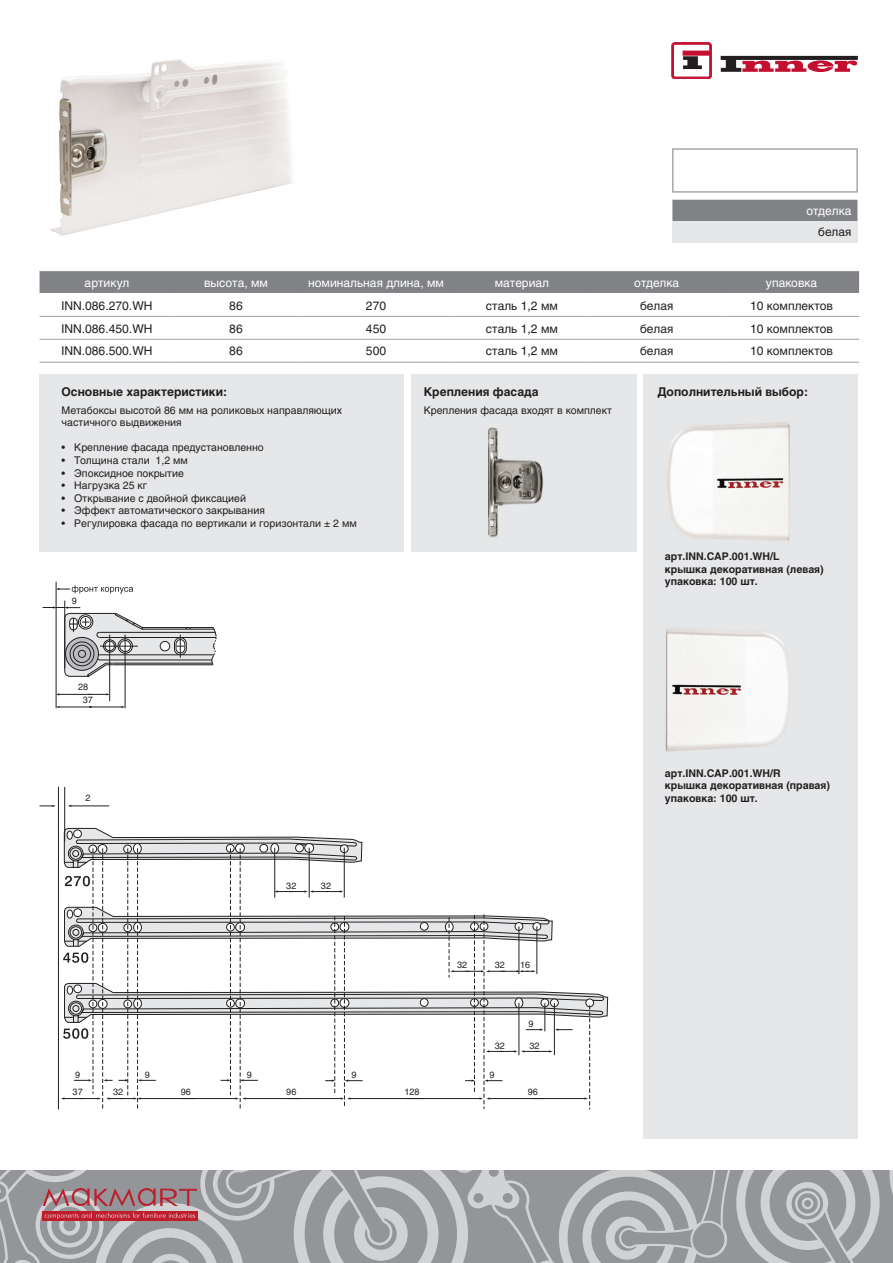
<style>
.page{position:relative;width:893px;height:1263px;background:#fff}
.page>*{position:absolute;margin:0;border:0;box-sizing:border-box;transform-origin:0 0}
.t1{font:12px "Helios";color:#231f20}
.t2{font:12px "Helios";color:#fff}
.t3{font:700 12px "Helios";color:#231f20}
.t4{font:10.5px/12.6px "Helios";color:#231f20}
.t5{font:700 10.5px/12.6px "Helios";color:#231f20}
.t6{font:9px "Helios";color:#231f20}
</style>
<div class="page">
<svg style="left:888px;top:1171px;width:5px;height:92px"></svg>
<svg style="left:0;top:1171px;width:881px;height:92px;background:#a6a3a6"></svg>
<div style="left:40px;top:271px;width:819px;height:22px;background:#808285"></div>
<hr style="left:40px;top:316px;width:134px;height:1px;background:#a8a9ad">
<hr style="left:174px;top:316px;width:124px;height:1px;background:#a8a9ad">
<hr style="left:298px;top:316px;width:156px;height:1px;background:#a8a9ad">
<hr style="left:454px;top:316px;width:135px;height:1px;background:#a8a9ad">
<hr style="left:589px;top:316px;width:135px;height:1px;background:#a8a9ad">
<hr style="left:724px;top:316px;width:135px;height:1px;background:#a8a9ad">
<hr style="left:40px;top:339px;width:134px;height:1px;background:#a8a9ad">
<hr style="left:174px;top:339px;width:124px;height:1px;background:#a8a9ad">
<hr style="left:298px;top:339px;width:156px;height:1px;background:#a8a9ad">
<hr style="left:454px;top:339px;width:135px;height:1px;background:#a8a9ad">
<hr style="left:589px;top:339px;width:135px;height:1px;background:#a8a9ad">
<hr style="left:724px;top:339px;width:135px;height:1px;background:#a8a9ad">
<hr style="left:40px;top:362px;width:134px;height:1px;background:#a8a9ad">
<hr style="left:174px;top:362px;width:124px;height:1px;background:#a8a9ad">
<hr style="left:298px;top:362px;width:156px;height:1px;background:#a8a9ad">
<hr style="left:454px;top:362px;width:135px;height:1px;background:#a8a9ad">
<hr style="left:589px;top:362px;width:135px;height:1px;background:#a8a9ad">
<hr style="left:724px;top:362px;width:135px;height:1px;background:#a8a9ad">
<img style="left:50px;top:59px;width:243px;height:177px">
<div style="left:672px;top:148px;width:186px;height:45px;background:#fff;border:2px solid #a8a9ad"></div>
<div style="left:672px;top:200px;width:185px;height:21px;background:#808285"></div>
<div style="left:672px;top:221px;width:185px;height:22px;background:#e6e7e9"></div>
<div style="left:643px;top:374px;width:214px;height:765px;background:#e6e7e9"></div>
<div style="left:411px;top:374px;width:225px;height:178px;background:#e6e7e9"></div>
<div style="left:40px;top:374px;width:364px;height:178px;background:#e6e7e9"></div>
<img style="left:488px;top:427px;width:55px;height:111px">
<img style="left:666px;top:422px;width:124px;height:119px">
<img style="left:665px;top:628px;width:123px;height:124px">
<hr style="left:58px;top:787px;width:1px;height:322px;background:#231f20">
<hr style="left:64px;top:787px;width:1px;height:54px;background:#231f20">
<hr style="left:71px;top:806px;width:38px;height:1px;background:#231f20">
<svg style="left:40px;top:805px;width:16px;height:2px"></svg>
<svg style="left:61px;top:828px;width:547px;height:281px"></svg>
<hr style="left:65px;top:601px;width:1px;height:67px;background:#231f20">
<hr style="left:56px;top:582px;width:1px;height:126px;background:#231f20">
<hr style="left:125px;top:635px;width:1px;height:73px;background:#231f20">
<hr style="left:59px;top:707px;width:33px;height:1px;background:#231f20">
<hr style="left:89px;top:707px;width:33px;height:1px;background:#231f20">
<hr style="left:59px;top:694px;width:32px;height:1px;background:#231f20">
<hr style="left:109px;top:635px;width:1px;height:66px;background:#231f20">
<svg style="left:89px;top:693px;width:21px;height:2px"></svg>
<svg style="left:43px;top:606px;width:174px;height:71px"></svg>
<svg style="left:66px;top:637px;width:32px;height:33px"></svg>
<div style="left:65px;top:637px;width:34px;height:34px;border:1px solid #231f20;border-radius:50%"></div>
<svg style="left:70px;top:642px;width:24px;height:24px"></svg>
<div style="left:70px;top:642px;width:24px;height:24px;border:1px solid #231f20;border-radius:50%"></div>
<svg style="left:73px;top:645px;width:18px;height:17px"></svg>
<div style="left:73px;top:645px;width:18px;height:18px;border:1px solid #231f20;border-radius:50%"></div>
<div style="left:78px;top:650px;width:8px;height:7px;background:#bcbdc0;border-radius:50%"></div>
<div style="left:78px;top:650px;width:8px;height:8px;border:1px solid #231f20;border-radius:50%"></div>
<svg style="left:56px;top:585px;width:77px;height:9px"></svg>
<svg style="left:672px;top:43px;width:39px;height:36px"></svg>
<svg style="left:721px;top:56px;width:137px;height:16px"></svg>
<p class="t2" style="left:806px;top:204px;width:47px">отделка</p>
<p class="t1" style="left:818px;top:225px;width:35px">белая</p>
<p class="t2" style="left:85px;top:275px;width:46px">артикул</p>
<p class="t2" style="left:204px;top:275px;width:65px">высота, мм</p>
<p class="t2" style="left:308px;top:275px;width:137px">номинальная длина, мм</p>
<p class="t2" style="left:495px;top:275px;width:56px">материал</p>
<p class="t2" style="left:634px;top:275px;width:47px">отделка</p>
<p class="t2" style="left:766px;top:275px;width:53px">упаковка</p>
<p class="t1" style="left:61px;top:298px;width:92px">INN.086.270.WH</p>
<p class="t1" style="left:229px;top:298px;width:15px">86</p>
<p class="t1" style="left:366px;top:298px;width:22px">270</p>
<p class="t1" style="left:486px;top:298px;width:74px">сталь 1,2 мм</p>
<p class="t1" style="left:640px;top:298px;width:35px">белая</p>
<p class="t1" style="left:750px;top:298px;width:85px">10 комплектов</p>
<p class="t1" style="left:61px;top:321px;width:92px">INN.086.450.WH</p>
<p class="t1" style="left:229px;top:321px;width:15px">86</p>
<p class="t1" style="left:366px;top:321px;width:22px">450</p>
<p class="t1" style="left:486px;top:321px;width:74px">сталь 1,2 мм</p>
<p class="t1" style="left:640px;top:321px;width:35px">белая</p>
<p class="t1" style="left:750px;top:321px;width:85px">10 комплектов</p>
<p class="t1" style="left:61px;top:344px;width:92px">INN.086.500.WH</p>
<p class="t1" style="left:229px;top:344px;width:15px">86</p>
<p class="t1" style="left:366px;top:344px;width:22px">500</p>
<p class="t1" style="left:486px;top:344px;width:74px">сталь 1,2 мм</p>
<p class="t1" style="left:640px;top:344px;width:35px">белая</p>
<p class="t1" style="left:750px;top:344px;width:85px">10 комплектов</p>
<p class="t3" style="left:62px;top:385px;width:167px">Основные характеристики:</p>
<p class="t3" style="left:424px;top:385px;width:116px">Крепления фасада</p>
<p class="t4" style="left:424px;top:403px;width:190px">Крепления фасада входят в комплект</p>
<p class="t4" style="left:62px;top:403px;width:282px">Метабоксы высотой 86 мм на роликовых направляющих частичного выдвижения</p>
<p class="t4" style="left:62px;top:441px;width:204px">• Крепление фасада предустановленно</p>
<p class="t4" style="left:62px;top:454px;width:128px">• Толщина стали 1,2 мм</p>
<p class="t4" style="left:62px;top:466px;width:124px">• Эпоксидное покрытие</p>
<p class="t4" style="left:62px;top:479px;width:87px">• Нагрузка 25 кг</p>
<p class="t4" style="left:62px;top:492px;width:186px">• Открывание с двойной фиксацией</p>
<p class="t4" style="left:62px;top:504px;width:205px">• Эффект автоматического закрывания</p>
<p class="t4" style="left:62px;top:517px;width:297px">• Регулировка фасада по вертикали и горизонтали ± 2 мм</p>
<p class="t6" style="left:72px;top:596px;width:7px">9</p>
<p class="t6" style="left:78px;top:682px;width:12px">28</p>
<p class="t6" style="left:83px;top:695px;width:12px">37</p>
<p class="t6" style="left:85px;top:793px;width:7px">2</p>
<p class="t6" style="left:286px;top:880px;width:12px">32</p>
<p class="t6" style="left:321px;top:880px;width:12px">32</p>
<p class="t6" style="left:457px;top:959px;width:12px">32</p>
<p class="t6" style="left:495px;top:959px;width:12px">32</p>
<p class="t6" style="left:520px;top:959px;width:12px">16</p>
<p class="t6" style="left:528px;top:1018px;width:7px">9</p>
<p class="t6" style="left:495px;top:1040px;width:12px">32</p>
<p class="t6" style="left:529px;top:1040px;width:12px">32</p>
<p class="t6" style="left:75px;top:1069px;width:7px">9</p>
<p class="t6" style="left:145px;top:1069px;width:7px">9</p>
<p class="t6" style="left:247px;top:1069px;width:7px">9</p>
<p class="t6" style="left:352px;top:1069px;width:7px">9</p>
<p class="t6" style="left:489px;top:1069px;width:7px">9</p>
<p class="t6" style="left:73px;top:1087px;width:12px">37</p>
<p class="t6" style="left:113px;top:1087px;width:12px">32</p>
<p class="t6" style="left:181px;top:1087px;width:12px">96</p>
<p class="t6" style="left:286px;top:1087px;width:12px">96</p>
<p class="t6" style="left:405px;top:1087px;width:17px">128</p>
<p class="t6" style="left:528px;top:1087px;width:12px">96</p>
<p class="t3" style="left:657px;top:385px;width:152px">Дополнительный выбор:</p>
<p class="t5" style="left:665px;top:550px;width:160px">арт.INN.CAP.001.WH/L крышка декоративная (левая) упаковка: 100 шт.</p>
<p class="t5" style="left:665px;top:766px;width:166px">арт.INN.CAP.001.WH/R<br>крышка декоративная (правая) упаковка: 100 шт.</p>
</div>
